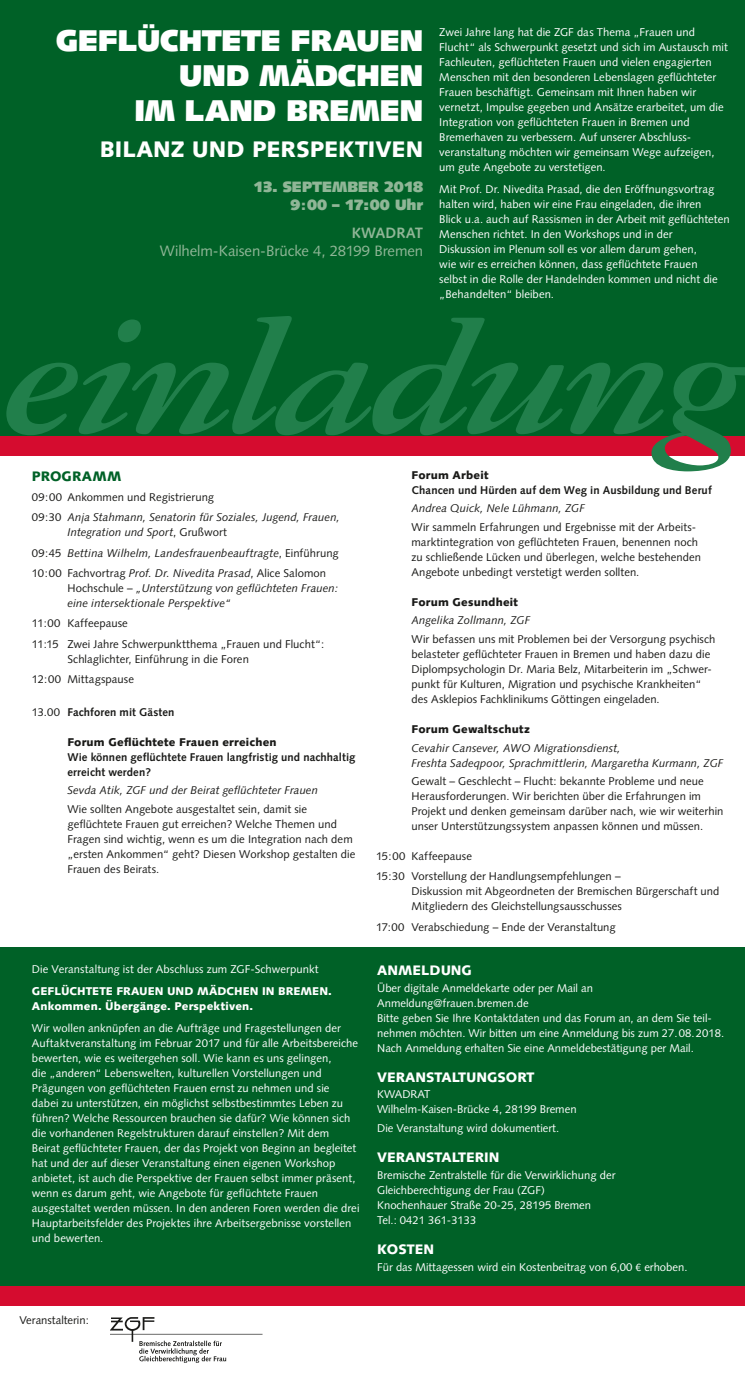
<style>
.page{position:relative;width:745px;height:1375px;background:#fff}
.page>*{position:absolute;margin:0;border:0;box-sizing:border-box;transform-origin:0 0}
.t1{font:175.38px "Garamond Three Bold Italic Os F";letter-spacing:-.055em;color:#217f4b;scale:1.15 1}
.t2{font:900 30px/35.2px "Syntax";color:#fff;text-align:right}
.t3{font:900 22.5px "Syntax";color:#fff}
.t4{font:15px "Syntax";letter-spacing:-.005em;color:#90b697}
.t5{font:900 15px/18px "Syntax";color:#90b697;text-align:right}
.t6{font:700 15px "Syntax";color:#90b697}
.t7{font:900 13.75px "Syntax";color:#fff}
.t8{font:900 13.75px "Syntax";letter-spacing:.005em;color:#006127}
.t9{font:11.25px/15px "Syntax";letter-spacing:.005em;color:#fff}
.t10{font:11.25px/15px "Syntax";letter-spacing:.005em;color:#1a1a18}
.t11{font:italic 11.25px/20.4px "Syntax";letter-spacing:.005em;color:#1a1a18}
.t12{font:700 11.25px/15px "Syntax";letter-spacing:.01em;color:#1a1a18}
.t13{font:900 11.25px "Syntax";letter-spacing:.015em;color:#1a1a18}
.t14{font:900 11.25px/15px "Syntax";letter-spacing:.005em;color:#fff}
.s1{font-style:inherit}
.s2{font-style:normal}
.s3{font-weight:400}
.s4{font-family:"Source Sans Pro"}
</style>
<div class="page">
<div style="left:0;top:947px;width:744px;height:351px;background:#006127"></div>
<div style="left:0;top:0;width:744px;height:440px;background:#006127"></div>
<div style="left:0;top:436px;width:744px;height:19px;background:#d50c2f"></div>
<div style="left:0;top:1286px;width:744px;height:20px;background:#d50c2f"></div>
<svg style="left:110px;top:1317px;width:152px;height:46px"></svg>
<h2 class="t2" style="left:56px;top:23px;width:368px">GEFLÜCHTETE FRAUEN<br>UND MÄDCHEN<br>IM LAND BREMEN</h2>
<h3 class="t3" style="left:100px;top:136px;width:325px">BILANZ UND PERSPEKTIVEN</h3>
<h3 class="t5" style="left:253px;top:178px;width:171px">13. SEPTEMBER 2018<br>9<span class="s1">:</span>00 – 17:00 UHR</h3>
<h3 class="t6" style="left:351px;top:224px;width:73px">KWADRAT</h3>
<h3 class="t4" style="left:160px;top:242px;width:264px">Wilhelm-Kaisen-Brücke 4, 28199 Bremen</h3>
<p class="t9" style="left:439px;top:25px;width:290px">Zwei Jahre lang hat die ZGF das Thema „Frauen und Flucht“ als Schwerpunkt gesetzt und sich im Austausch mit Fachleuten, geflüchteten Frauen und vielen engagierten Menschen mit den besonderen Lebenslagen geflüchteter Frauen beschäftigt. Gemeinsam mit Ihnen haben wir vernetzt, Impulse gegeben und Ansätze erarbeitet, um die Integration von geflüchteten Frauen in Bremen und Bremerhaven zu verbessern. Auf unserer Abschluss&shy;veranstaltung möchten wir gemeinsam Wege aufzeigen, um gute Angebote zu verstetigen.</p>
<p class="t9" style="left:439px;top:182px;width:291px">Mit Prof. Dr. Nivedita Prasad, die den Eröffnungsvortrag halten wird, haben wir eine Frau eingeladen, die ihren<br>Blick u.a. auch auf Rassismen in der Arbeit mit geflüchteten Menschen richtet. In den Workshops und in der<br>Diskussion im Plenum soll es vor allem darum gehen,<br>wie wir es erreichen können, dass geflüchtete Frauen<br>selbst in die Rolle der Handelnden kommen und nicht die „Behandelten“ bleiben.</p>
<h1 class="t1" style="left:4px;top:284px;width:649px">einladung</h1>
<p class="t13" style="left:376px;top:468px;width:22px">F</p>
<p class="t13" style="left:418px;top:468px;width:72px">ORUM ARBEIT</p>
<p class="t12" style="left:411px;top:482px;width:301px">Chancen und Hürden auf dem Weg in Ausbildung und Beruf</p>
<p class="t11" style="left:411px;top:498px;width:175px">Andrea Quick, Nele Lühmann, ZGF</p>
<p class="t10" style="left:411px;top:519px;width:291px">Wir sammeln Erfahrungen und Ergebnisse mit der Arbeits&shy;marktintegration von geflüchteten Frauen, benennen noch zu schließende Lücken und überlegen, welche bestehenden Angebote unbedingt verstetigt werden sollten.</p>
<p class="t13" style="left:376px;top:595px;width:22px">F</p>
<p class="t13" style="left:418px;top:595px;width:101px">ORUM GESUNDHEIT</p>
<p class="t11" style="left:411px;top:610px;width:120px">Angelika Zollmann, ZGF</p>
<p class="t10" style="left:411px;top:632px;width:305px">Wir befassen uns mit Problemen bei der Versorgung psychisch belasteter geflüchteter Frauen in Bremen und haben dazu die Diplompsychologin Dr. Maria Belz, Mitarbeiterin im „Schwer&shy;punkt für Kulturen, Migration und psychische Krankheiten“ des Asklepios Fachklinikums Göttingen eingeladen.</p>
<p class="t13" style="left:376px;top:722px;width:22px">F</p>
<p class="t13" style="left:418px;top:722px;width:113px">ORUM GEWALTSCHUTZ</p>
<p class="t11" style="left:411px;top:740px;width:313px;line-height:15px">Cevahir Cansever, AWO Migrationsdienst,<br>Freshta Sadeqpoor, Sprachmittlerin, Margaretha Kurmann, ZGF</p>
<p class="t10" style="left:411px;top:774px;width:313px">Gewalt – Geschlecht – Flucht: bekannte Probleme und neue Herausforderungen. Wir berichten über die Erfahrungen im Projekt und denken gemeinsam darüber nach, wie wir weiterhin unser Unterstützungssystem anpassen können und müssen.</p>
<p class="t10" style="left:376px;top:846px;width:246px;line-height:20.4px">15:00 Kaffeepause<br>15:30 Vorstellung der Handlungsempfehlungen –</p>
<p class="t10" style="left:411px;top:884px;width:309px">Diskussion mit Abgeordneten der Bremischen Bürgerschaft und<br>Mitgliedern des Gleichstellungsausschusses</p>
<p class="t10" style="left:376px;top:919px;width:241px">17:00 Verabschiedung – Ende der Veranstaltung</p>
<p class="t8" style="left:32px;top:468px;width:76px">PROG RAMM</p>
<p class="t11" style="left:32px;top:487px;width:309px"><span class="s2">09:00 Ankommen und Registrierung<br>09:30</span> Anja Stahmann, Senatorin für Soziales, Jugend, Frauen,</p>
<p class="t11" style="left:32px;top:522px;width:308px;text-indent:35px">Integration und Sport<span class="s2">, Grußwort<br>09:45</span> Bettina Wilhelm, Landesfrauenbeauftragte<span class="s2">, Einführung<br>10:00 Fachvortrag</span> Prof. Dr. Nivedita Prasad<span class="s2">, Alice Salomon</span></p>
<p class="t11" style="left:67px;top:581px;width:272px;line-height:15px"><span class="s2">Hochschule –</span> „Unterstützung von geflüchteten Frauen: eine intersektionale Perspektive“</p>
<p class="t10" style="left:32px;top:613px;width:294px;line-height:20.4px">11:00 Kaffeepause<br>11:15 Zwei Jahre Schwerpunktthema „Frauen und Flucht“:</p>
<p class="t10" style="left:32px;top:649px;width:218px;line-height:20.4px;text-indent:35px">Schlaglichter, Einführung in die Foren<br>12:00 Mittagspause</p>
<p class="t12" style="left:32px;top:704px;width:144px"><span class="s3">13.00</span> Fachforen mit Gästen</p>
<p class="t13" style="left:32px;top:735px;width:22px">F</p>
<p class="t13" style="left:74px;top:735px;width:204px">ORUM GEFLÜCHTETE FRAUEN ERREICHEN</p>
<p class="t12" style="left:67px;top:749px;width:289px">Wie können geflüchtete Frauen langfristig und nachhaltig erreicht werden?</p>
<p class="t11" style="left:67px;top:780px;width:252px">Sevda Atik, ZGF und der Beirat geflüchteter Frauen</p>
<p class="t10" style="left:67px;top:801px;width:289px">Wie sollten Angebote ausgestaltet sein, damit sie geflüchtete Frauen gut erreichen? Welche Themen und Fragen sind wichtig, wenn es um die Integration nach dem „ersten Ankommen“ geht? Diesen Workshop gestalten die Frauen des Beirats.</p>
<p class="t9" style="left:32px;top:961px;width:288px">Die Veranstaltung ist der Abschluss zum ZGF-Schwerpunkt</p>
<p class="t14" style="left:32px;top:984px;width:301px">GEFLÜCHTETE FRAUEN UND MÄDCHEN IN BREMEN.<br>ANKOMMEN. ÜBERGÄNGE. PERSPEKTIVEN.</p>
<p class="t9" style="left:32px;top:1021px;width:329px">Wir wollen anknüpfen an die Aufträge und Fragestellungen der Auftaktveranstaltung im Februar 2017 und für alle Arbeitsbereiche bewerten, wie es weitergehen soll. Wie kann es uns gelingen,<br>die „anderen“ Lebenswelten, kulturellen Vorstellungen und Prägungen von geflüchteten Frauen ernst zu nehmen und sie<br>dabei zu unterstützen, ein möglichst selbstbestimmtes Leben zu führen? Welche Ressourcen brauchen sie dafür? Wie können sich die vorhandenen Regelstrukturen darauf einstellen? Mit dem Beirat geflüchteter Frauen, der das Projekt von Beginn an begleitet hat und der auf dieser Veranstaltung einen eigenen Workshop anbietet, ist auch die Perspektive der Frauen selbst immer präsent, wenn es darum geht, wie Angebote für geflüchtete Frauen ausgestaltet werden müssen. In den anderen Foren werden die drei Hauptarbeitsfelder des Projektes ihre Arbeitsergebnisse vorstellen und bewerten.</p>
<p class="t10" style="left:19px;top:1313px;width:71px">Veranstalterin:</p>
<p class="t7" style="left:377px;top:962px;width:94px">ANMELDUNG</p>
<p class="t9" style="left:377px;top:980px;width:348px">Über digitale Anmeldekarte oder per Mail an Anmeldung@frauen.bremen.de<br>Bitte geben Sie Ihre Kontaktdaten und das Forum an, an dem Sie teil&shy;nehmen möchten. Wir bitten um eine Anmeldung bis zum 27.08.2018.<br>Nach Anmeldung erhalten Sie eine Anmeldebestätigung per Mail.</p>
<p class="t7" style="left:377px;top:1069px;width:159px">VERANSTALTUNG SORT</p>
<p class="t9" style="left:377px;top:1087px;width:201px">KWADRAT<br>Wilhelm-Kaisen-Brücke 4, 28199 Bremen</p>
<p class="t9" style="left:377px;top:1121px;width:183px">Die Veranstaltung wird dokumentiert.</p>
<p class="t7" style="left:377px;top:1149px;width:124px">VERANSTALTERIN</p>
<p class="t9" style="left:377px;top:1167px;width:239px">Bremische Zentralstelle für die Verwirklichung der Gleichberechtigung der Frau (ZGF)<br>Knochenhauer Straße 20-25, 28195 Bremen<br>Tel.: 0421 361-3133</p>
<p class="t7" style="left:377px;top:1241px;width:58px">KOSTEN</p>
<p class="t9" style="left:377px;top:1259px;width:311px">Für das Mittagessen wird ein Kostenbeitrag von 6,00 <span class="s4">€</span> erhoben.</p>
</div>
